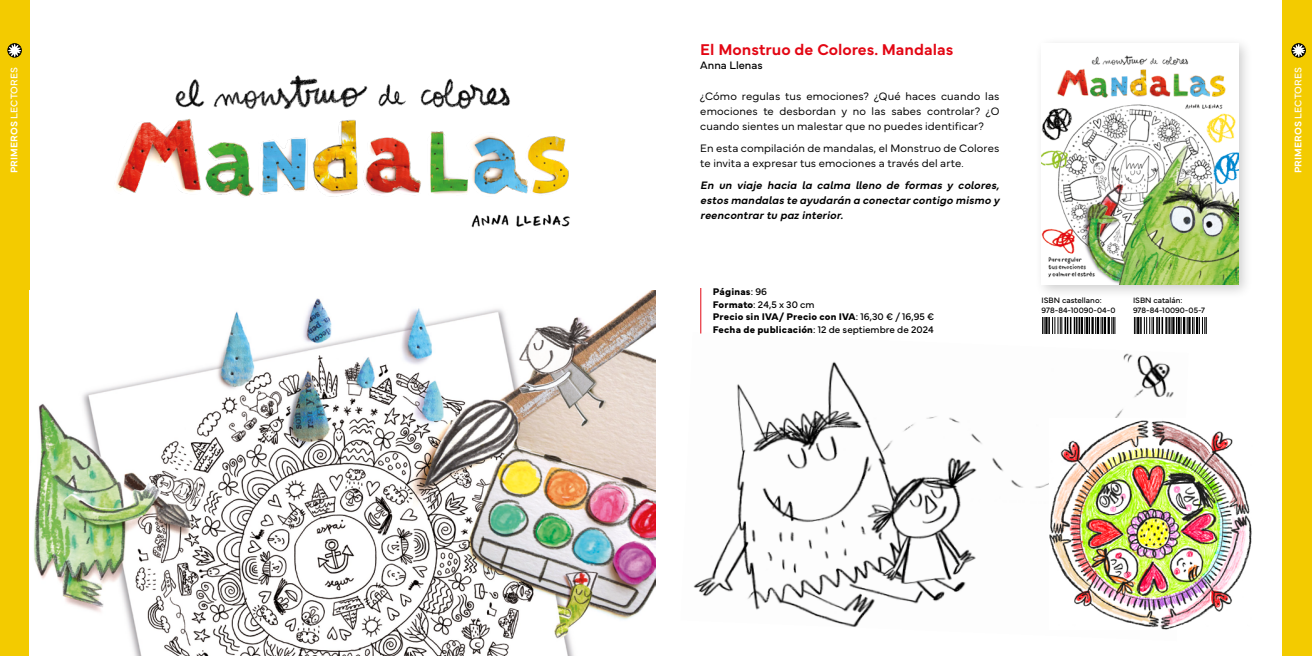
<style>
.page{position:relative;width:1312px;height:656px;background:#fff}
.page>*{position:absolute;margin:0;border:0;box-sizing:border-box;transform-origin:0 0}
.t1{font:600 16.25px "Mundial";color:#e30613}
.t2{font:300 11.25px/15px "Mundial";letter-spacing:.01em;color:#000;text-align:justify}
.t3{font:italic 600 11.25px/15px "Mundial";letter-spacing:.01em;color:#000;text-align:justify}
.t4{font:11.25px "Mundial";color:#000}
.t5{font:700 10px/12.5px "Mundial";letter-spacing:.015em;color:#000}
.t6{font:600 10px "Mundial";letter-spacing:.015em;color:#fff}
.t7{font:8.12px/10px "Mundial";color:#000}
.s1{font-weight:400}
</style>
<div class="page">
<img style="left:693px;top:332px;width:495px;height:298px">
<div style="left:1282px;top:0;width:29px;height:656px;background:#f3cb00"></div>
<div style="left:1034px;top:36px;width:219px;height:263px;background:#000;opacity:.2"></div>
<img style="left:1041px;top:43px;width:197px;height:241px">
<svg style="left:1133px;top:317px;width:73px;height:16px"></svg>
<div style="left:0;top:0;width:29px;height:656px;background:#f3cb00"></div>
<hr style="left:700px;top:288px;width:1px;height:45px;background:#e30613">
<svg style="left:1041px;top:317px;width:74px;height:16px"></svg>
<img style="left:471px;top:214px;width:99px;height:14px">
<img style="left:34px;top:290px;width:622px;height:366px">
<img style="left:1049px;top:418px;width:203px;height:211px">
<svg style="left:7px;top:43px;width:15px;height:15px"></svg>
<svg style="left:8px;top:44px;width:13px;height:13px"></svg>
<svg style="left:1290px;top:43px;width:15px;height:15px"></svg>
<svg style="left:1291px;top:44px;width:13px;height:13px"></svg>
<img style="left:116px;top:118px;width:453px;height:79px">
<img style="left:175px;top:75px;width:335px;height:34px">
<h1 class="t1" style="left:700px;top:36px;width:254px">El Monstruo de Colores. Mandalas</h1>
<p class="t4" style="left:700px;top:57px;width:64px">Anna Llenas</p>
<p class="t2" style="left:700px;top:87px;width:300px">¿Cómo regulas tus emociones? ¿Qué haces cuando las emociones te desbordan y no las sabes controlar? ¿O cuando sientes un malestar que no puedes identificar?</p>
<p class="t2" style="left:700px;top:139px;width:300px">En esta compilación de mandalas, el Monstruo de Colores te invita a expresar tus emociones a través del arte.</p>
<p class="t3" style="left:700px;top:176px;width:300px">En un viaje hacia la calma lleno de formas y colores, estos mandalas te ayudarán a conectar contigo mismo y reencontrar tu paz interior.</p>
<p class="t6" style="left:6px;top:173px;width:107px;rotate:-90deg">PRIMEROS <span class="s1">LECTORES</span></p>
<p class="t6" style="left:1289px;top:173px;width:107px;rotate:-90deg">PRIMEROS <span class="s1">LECTORES</span></p>
<p class="t5" style="left:712px;top:285px;width:223px">Páginas<span class="s1">: 96<br></span>Formato<span class="s1">: 24,5 x 30 cm<br></span>Precio sin IVA/ Precio con IVA<span class="s1">: 16,30 € / 16,95 €<br></span>Fecha de publicación<span class="s1">: 12 de septiembre de 2024</span></p>
<p class="t7" style="left:1041px;top:294px;width:75px">ISBN castellano:<br>978-84-10090-04-0</p>
<p class="t7" style="left:1132px;top:294px;width:74px">ISBN catalán:<br>978-84-10090-05-7</p>
</div>
